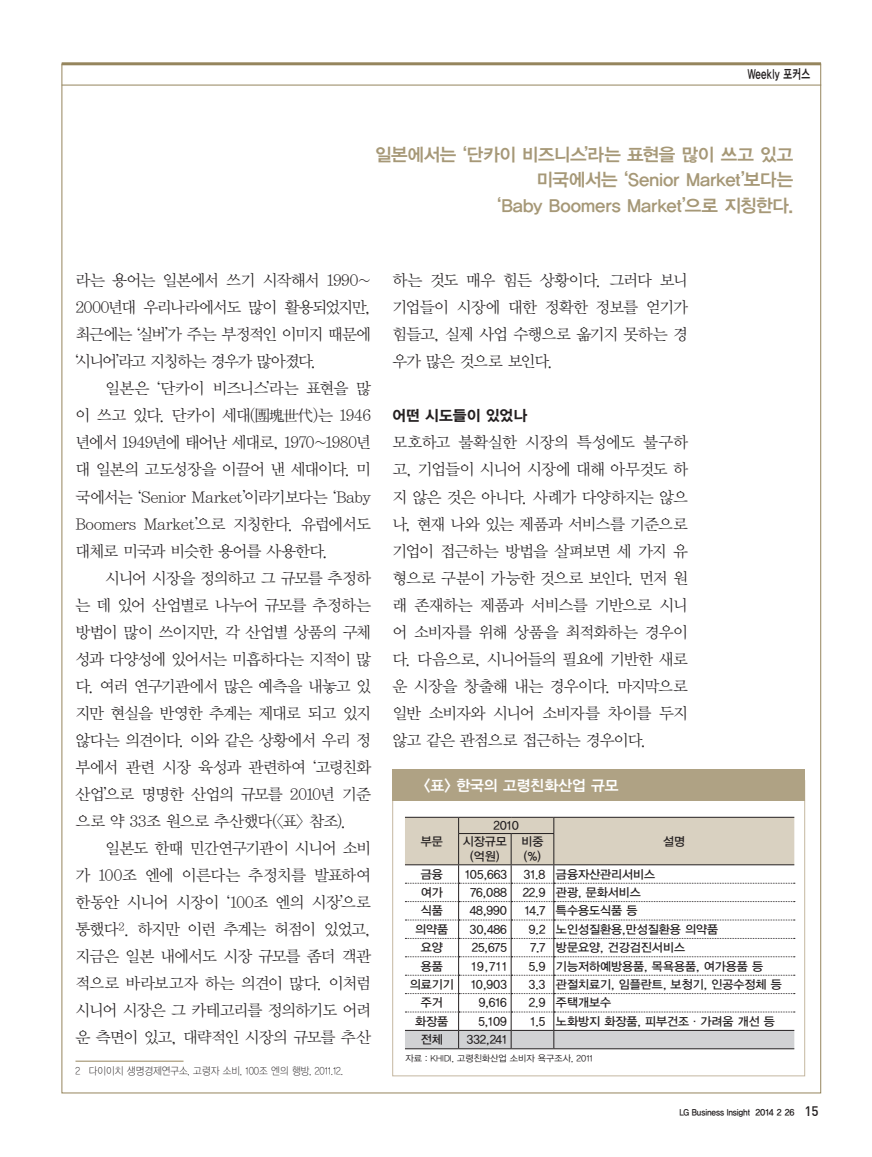
<style>
.page{position:relative;width:872px;height:1157px;background:#fff}
.page>*{position:absolute;margin:0;border:0;box-sizing:border-box;transform-origin:0 0}
._9__발문{font:18px "YDVYGO14";letter-spacing:-.015em;color:#a69877}
._3__본문{font:15.9px/27px "YDVY Mj O12";letter-spacing:-.065em;color:#231f20;text-align:justify}
._5__첫_본문{font:15.9px/27px "YDVY Mj O12";letter-spacing:-.06em;color:#231f20;text-align:justify}
._8__표_제목{font:15px "YDVYGO14";color:#fff}
._4__중간제목{font:15px "YDVYGO15";color:#231f20}
.t1{font:13.5px "YDVYGO14";letter-spacing:.025em;color:#231f20;scale:.7 1}
._9__표_내용{font:12px "YDVYGO13";color:#231f20}
.주석{font:10.5px "YDVYGO11";color:#231f20;scale:.9 1}
._0__주_자료{font:9px "YDVYGO12";color:#231f20}
.t2{font:9px "YDVYGO14";letter-spacing:-.015em;color:#231f20;scale:.9 1}
.s1{font-family:"Dinmed";font-size:13.5px}
</style>
<div class="page">
<hr style="left:62px;top:62px;width:759px;height:3px;background:#95855d">
<hr style="left:62px;top:85px;width:759px;height:1px;background:#95855d">
<hr style="left:75px;top:1060px;width:108px;height:1px;background:#95855d">
<div style="left:392px;top:780px;width:413px;height:296px;background:#fff;border:1px solid #c5b8a1"></div>
<div style="left:392px;top:769px;width:413px;height:32px;background:#afa284"></div>
<svg style="left:405px;top:817px;width:390px;height:231px"></svg>
<hr style="left:405px;top:1048px;width:53px;height:1px;background:#231f20">
<hr style="left:458px;top:1048px;width:53px;height:1px;background:#231f20">
<hr style="left:511px;top:1048px;width:43px;height:1px;background:#231f20">
<hr style="left:554px;top:1048px;width:240px;height:1px;background:#231f20">
<hr style="left:458px;top:864px;width:53px;height:1px;background:#231f20">
<hr style="left:511px;top:864px;width:43px;height:1px;background:#231f20">
<hr style="left:405px;top:864px;width:53px;height:1px;background:#231f20">
<hr style="left:554px;top:864px;width:240px;height:1px;background:#231f20">
<hr style="left:405px;top:1030px;width:53px;height:1px;background:#231f20">
<hr style="left:458px;top:1030px;width:53px;height:1px;background:#231f20">
<hr style="left:511px;top:1030px;width:43px;height:1px;background:#231f20">
<hr style="left:554px;top:1030px;width:240px;height:1px;background:#231f20">
<p class="t1" style="left:748px;top:65px;width:90px">Weekly 포커스</p>
<p class="_9__발문" style="left:375px;top:142px;width:420px">일본에서는 ‘단카이 비즈니스’라는 표현을 많이 쓰고 있고</p>
<p class="_9__발문" style="left:536px;top:168px;width:258px">미국에서는 ‘Senior Market’보다는</p>
<p class="_9__발문" style="left:497px;top:193px;width:298px">‘Baby Boomers Market’으로 지칭한다.</p>
<p class="_3__본문" style="left:75px;top:266px;width:297px">라는 용어는 일본에서 쓰기 시작해서 1990~ 2000년대 우리나라에서도 많이 활용되었지만, 최근에는 ‘실버’가 주는 부정적인 이미지 때문에 ‘시니어’라고 지칭하는 경우가 많아졌다.</p>
<p class="_3__본문" style="left:75px;top:374px;width:297px;text-indent:30px">일본은 ‘단카이 비즈니스’라는 표현을 많 이 쓰고 있다. 단카이 세대(團塊世代)는 1946 년에서 1949년에 태어난 세대로, 1970~1980년 대 일본의 고도성장을 이끌어 낸 세대이다. 미 국에서는 ‘Senior Market’이라기보다는 ‘Baby Boomers Market’으로 지칭한다. 유럽에서도 대체로 미국과 비슷한 용어를 사용한다.</p>
<p class="_3__본문" style="left:75px;top:563px;width:297px;text-indent:30px">시니어 시장을 정의하고 그 규모를 추정하 는 데 있어 산업별로 나누어 규모를 추정하는 방법이 많이 쓰이지만, 각 산업별 상품의 구체 성과 다양성에 있어서는 미흡하다는 지적이 많 다. 여러 연구기관에서 많은 예측을 내놓고 있 지만 현실을 반영한 추계는 제대로 되고 있지 않다는 의견이다. 이와 같은 상황에서 우리 정 부에서 관련 시장 육성과 관련하여 ‘고령친화 산업’으로 명명한 산업의 규모를 2010년 기준 으로 약 33조 원으로 추산했다(&lt;표&gt; 참조).</p>
<p class="_3__본문" style="left:75px;top:833px;width:297px;text-indent:30px">일본도 한때 민간연구기관이 시니어 소비 가 100조 엔에 이른다는 추정치를 발표하여 한동안 시니어 시장이 ‘100조 엔의 시장’으로 통했다<sup>2</sup>. 하지만 이런 추계는 허점이 있었고, 지금은 일본 내에서도 시장 규모를 좀더 객관 적으로 바라보고자 하는 의견이 많다. 이처럼 시니어 시장은 그 카테고리를 정의하기도 어려 운 측면이 있고, 대략적인 시장의 규모를 추산</p>
<p class="주석" style="left:75px;top:1064px;width:299px">2　다이이치 생명경제연구소, 고령자 소비, 100조 엔의 행방, 2011.12.</p>
<p class="_5__첫_본문" style="left:392px;top:266px;width:297px">하는 것도 매우 힘든 상황이다. 그러다 보니 기업들이 시장에 대한 정확한 정보를 얻기가 힘들고, 실제 사업 수행으로 옮기지 못하는 경 우가 많은 것으로 보인다.</p>
<p class="_4__중간제목" style="left:392px;top:406px;width:136px">어떤 시도들이 있었나</p>
<p class="_5__첫_본문" style="left:392px;top:428px;width:297px">모호하고 불확실한 시장의 특성에도 불구하 고, 기업들이 시니어 시장에 대해 아무것도 하 지 않은 것은 아니다. 사례가 다양하지는 않으 나, 현재 나와 있는 제품과 서비스를 기준으로 기업이 접근하는 방법을 살펴보면 세 가지 유 형으로 구분이 가능한 것으로 보인다. 먼저 원 래 존재하는 제품과 서비스를 기반으로 시니 어 소비자를 위해 상품을 최적화하는 경우이 다. 다음으로, 시니어들의 필요에 기반한 새로 운 시장을 창출해 내는 경우이다. 마지막으로 일반 소비자와 시니어 소비자를 차이를 두지 않고 같은 관점으로 접근하는 경우이다.</p>
<p class="_8__표_제목" style="left:424px;top:775px;width:196px">&lt;표&gt; 한국의 고령친화산업 규모</p>
<p class="_9__표_내용" style="left:421px;top:833px;width:24px">부문</p>
<p class="_9__표_내용" style="left:493px;top:817px;width:27px">2010</p>
<p class="_9__표_내용" style="left:463px;top:833px;width:46px">시장규모</p>
<p class="_9__표_내용" style="left:663px;top:833px;width:24px">설명</p>
<p class="_9__표_내용" style="left:470px;top:848px;width:31px">(억원)</p>
<p class="_9__표_내용" style="left:521px;top:833px;width:24px">비중</p>
<p class="_9__표_내용" style="left:524px;top:848px;width:19px">(%)</p>
<p class="_9__표_내용" style="left:421px;top:866px;width:24px">금융</p>
<p class="_9__표_내용" style="left:465px;top:866px;width:43px">105,663</p>
<p class="_9__표_내용" style="left:524px;top:866px;width:23px">31.8</p>
<p class="_9__표_내용" style="left:556px;top:866px;width:101px">금융자산관리서비스</p>
<p class="_9__표_내용" style="left:421px;top:884px;width:24px">여가</p>
<p class="_9__표_내용" style="left:470px;top:884px;width:38px">76,088</p>
<p class="_9__표_내용" style="left:522px;top:884px;width:24px">22.9</p>
<p class="_9__표_내용" style="left:556px;top:884px;width:86px">관광, 문화서비스</p>
<p class="_9__표_내용" style="left:421px;top:902px;width:24px">식품</p>
<p class="_9__표_내용" style="left:470px;top:902px;width:39px">48,990</p>
<p class="_9__표_내용" style="left:525px;top:902px;width:22px">14.7</p>
<p class="_9__표_내용" style="left:556px;top:902px;width:83px">특수용도식품 등</p>
<p class="_9__표_내용" style="left:415px;top:921px;width:35px">의약품</p>
<p class="_9__표_내용" style="left:470px;top:921px;width:39px">30,486</p>
<p class="_9__표_내용" style="left:529px;top:921px;width:18px">9.2</p>
<p class="_9__표_내용" style="left:556px;top:921px;width:164px">노인성질환용,만성질환용 의약품</p>
<p class="_9__표_내용" style="left:421px;top:939px;width:24px">요양</p>
<p class="_9__표_내용" style="left:472px;top:939px;width:37px">25,675</p>
<p class="_9__표_내용" style="left:530px;top:939px;width:16px">7.7</p>
<p class="_9__표_내용" style="left:556px;top:939px;width:131px">방문요양, 건강검진서비스</p>
<p class="_9__표_내용" style="left:421px;top:958px;width:24px">용품</p>
<p class="_9__표_내용" style="left:471px;top:958px;width:37px">19,711</p>
<p class="_9__표_내용" style="left:529px;top:958px;width:18px">5.9</p>
<p class="_9__표_내용" style="left:556px;top:958px;width:209px">기능저하예방용품, 목욕용품, 여가용품 등</p>
<p class="_9__표_내용" style="left:410px;top:976px;width:46px">의료기기</p>
<p class="_9__표_내용" style="left:471px;top:976px;width:37px">10,903</p>
<p class="_9__표_내용" style="left:529px;top:976px;width:18px">3.3</p>
<p class="_9__표_내용" style="left:556px;top:976px;width:227px">관절치료기, 임플란트, 보청기, 인공수정체 등</p>
<p class="_9__표_내용" style="left:421px;top:994px;width:24px">주거</p>
<p class="_9__표_내용" style="left:479px;top:994px;width:30px">9,616</p>
<p class="_9__표_내용" style="left:529px;top:994px;width:18px">2.9</p>
<p class="_9__표_내용" style="left:556px;top:994px;width:57px">주택개보수</p>
<p class="_9__표_내용" style="left:415px;top:1013px;width:35px">화장품</p>
<p class="_9__표_내용" style="left:478px;top:1013px;width:30px">5,109</p>
<p class="_9__표_내용" style="left:530px;top:1013px;width:16px">1.5</p>
<p class="_9__표_내용" style="left:556px;top:1013px;width:220px">노화방지 화장품, 피부건조·가려움 개선 등</p>
<p class="_9__표_내용" style="left:421px;top:1031px;width:24px">전체</p>
<p class="_9__표_내용" style="left:467px;top:1031px;width:41px">332,241</p>
<p class="_0__주_자료" style="left:405px;top:1051px;width:189px">자료 : KHIDI, 고령친화산업 소비자 욕구조사, 2011</p>
<p class="t2" style="left:679px;top:1106px;width:156px">LG Business Insight 2014 2 26 <span class="s1">15</span></p>
</div>
